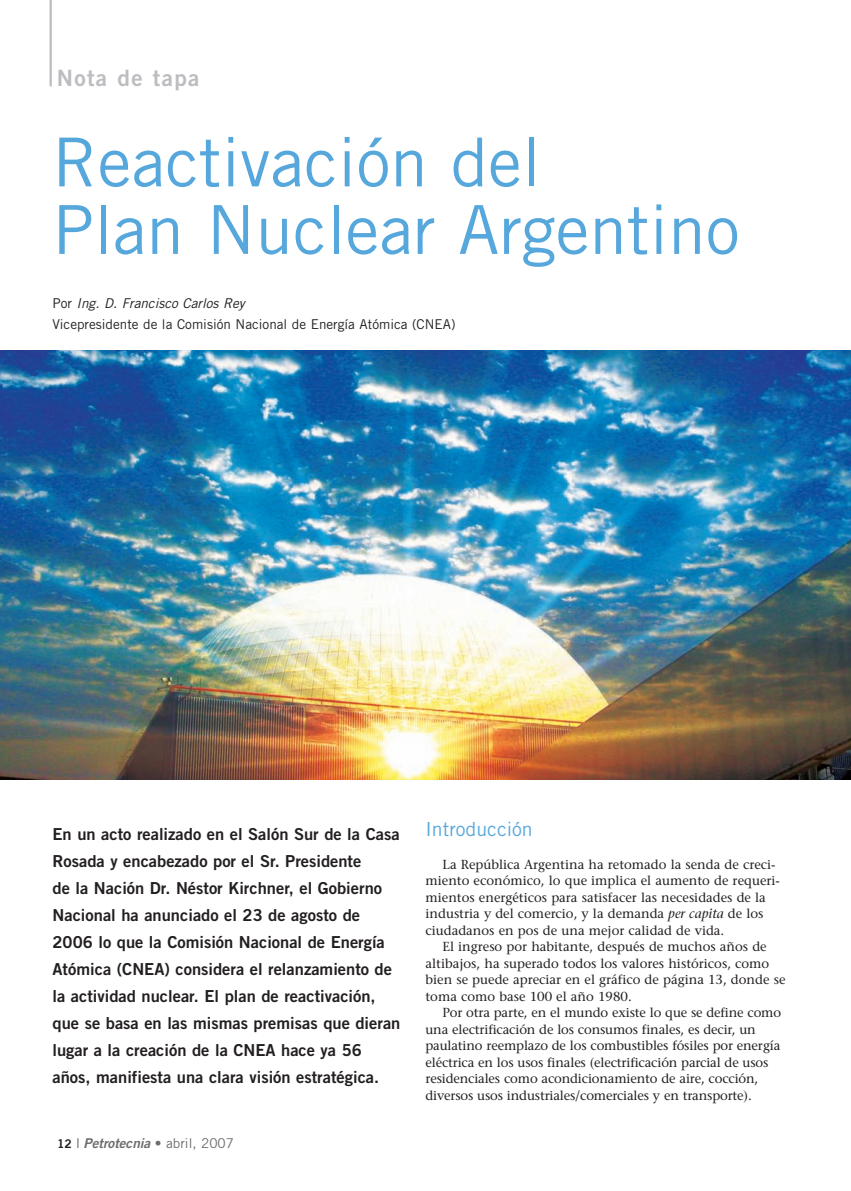
<style>
.page{position:relative;width:851px;height:1191px;background:#fff}
.page>*{position:absolute;margin:0;border:0;box-sizing:border-box;transform-origin:0 0}
.t1{font:67.5px/67.5px "Trade Gothic";color:#56a7dc}
.t2{font:22.5px "Trade Gothic Bold Two";letter-spacing:.06em;color:#bcbdc0}
.t3{font:19.5px "Trade Gothic";color:#56a7dc}
.t4{font:16.5px/27px "Trade Gothic Bold Two";color:#231f20}
.t5{font:13.5px/21px "Trade Gothic";color:#231f20}
.t6{font:13.5px "Trade Gothic";color:#6c6d70}
.t7{font:13.05px/16.5px "Stone Serif";color:#231f20}
.s1{font-style:italic}
.s2{font-family:"Trade Gothic Bold Two";font-size:12px;color:#231f20}
.s3{font-family:"Trade Gothic Bold Two";font-style:italic}
</style>
<div class="page">
<hr style="left:50px;top:0;width:2px;height:86px;background:#bcbdc0">
<img style="left:0;top:350px;width:850px;height:429px">
<h2 class="t2" style="left:57px;top:70px;width:144px">Nota de tapa</h2>
<h1 class="t1" style="left:53px;top:135px;width:688px">Reactivación del<br>Plan Nuclear Argentino</h1>
<p class="t5" style="left:53px;top:293px;width:404px">Por <span class="s1">Ing. D. Francisco Carlos Rey<br></span>Vicepresidente de la Comisión Nacional de Energía Atómica (CNEA)</p>
<p class="t4" style="left:53px;top:822px;width:349px">En un acto realizado en el Salón Sur de la Casa Rosada y encabezado por el Sr. Presidente<br>de la Nación Dr. Néstor Kirchner, el Gobierno Nacional ha anunciado el 23 de agosto de 2006 lo que la Comisión Nacional de Energía Atómica (CNEA) considera el relanzamiento de la actividad nuclear. El plan de reactivación, que se basa en las mismas premisas que dieran lugar a la creación de la CNEA hace ya 56 años, manifiesta una clara visión estratégica.</p>
<p class="t6" style="left:57px;top:1138px;width:178px"><span class="s2">12</span> I <span class="s3">Petrotecnia</span> • abril, 2007</p>
<h3 class="t3" style="left:425px;top:821px;width:109px">Introducción</h3>
<p class="t7" style="left:425px;top:857px;width:356px;text-indent:17px">La República Argentina ha retomado la senda de creci&shy;miento económico, lo que implica el aumento de requeri&shy;mientos energéticos para satisfacer las necesidades de la industria y del comercio, y la demanda <span class="s1">per capita</span> de los ciudadanos en pos de una mejor calidad de vida.</p>
<p class="t7" style="left:425px;top:940px;width:361px;text-indent:17px">El ingreso por habitante, después de muchos años de altibajos, ha superado todos los valores históricos, como bien se puede apreciar en el gráfico de página 13, donde se toma como base 100 el año 1980.</p>
<p class="t7" style="left:425px;top:1006px;width:357px;text-indent:17px">Por otra parte, en el mundo existe lo que se define como una electrificación de los consumos finales, es decir, un paulatino reemplazo de los combustibles fósiles por energía eléctrica en los usos finales (electrificación parcial de usos residenciales como acondicionamiento de aire, cocción, diversos usos industriales/comerciales y en transporte).</p>
</div>
